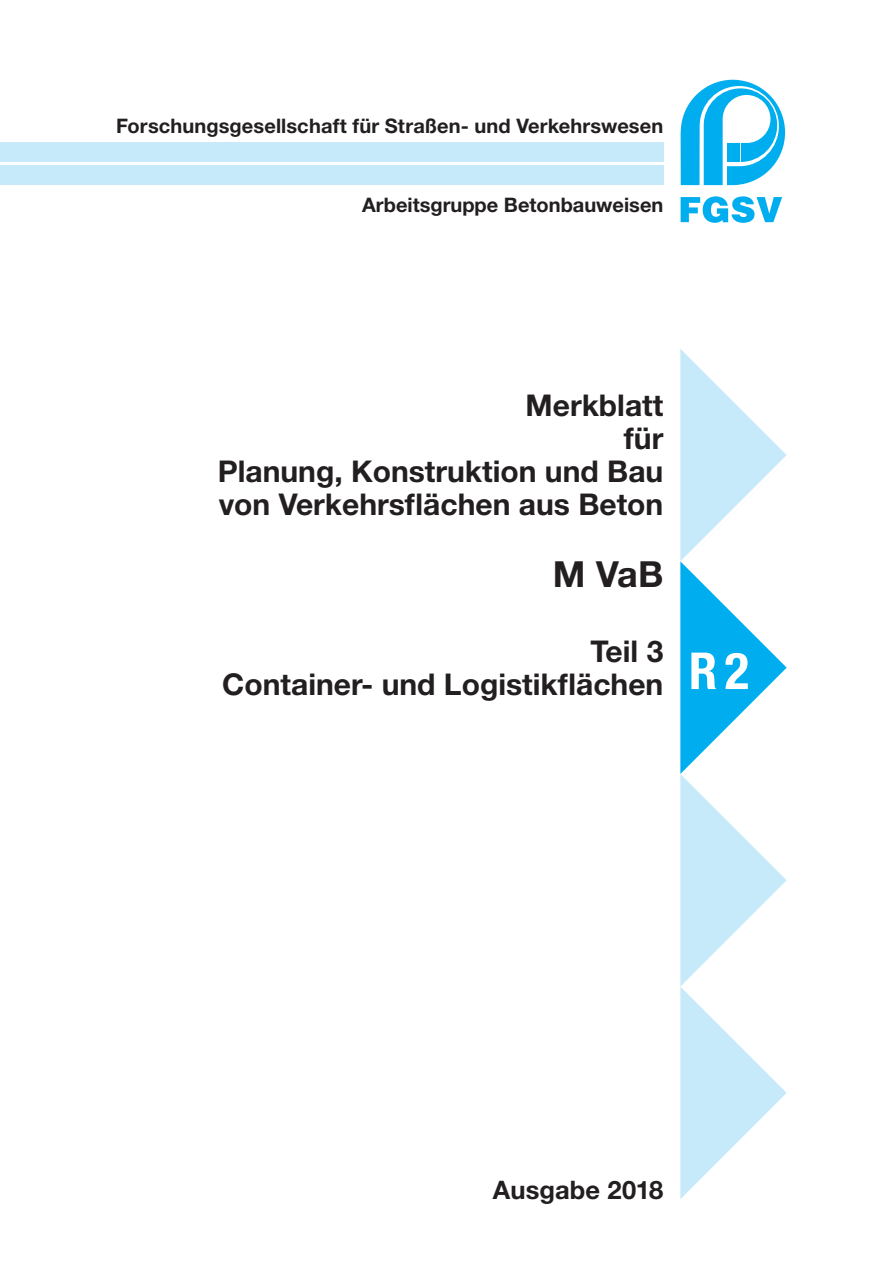
<style>
.page{position:relative;width:893px;height:1263px;background:#fff}
.page>*{position:absolute;margin:0;border:0;box-sizing:border-box;transform-origin:0 0}
.t1{font:700 condensed 51px "Helvetica Neue LT Pro";color:#fff}
.t2{font:700 36px "Helvetica Neue LT Std";color:#231f20}
.t3{font:700 30px/33px "Helvetica Neue LT Std";color:#231f20;text-align:right}
.t4{font:700 25.5px "Helvetica Neue LT Pro";letter-spacing:.005em;color:#231f20}
.t5{font:700 20.1px "Helvetica Neue LT Pro";letter-spacing:.005em;color:#231f20}
.t6{font:700 20.1px "Helvetica Neue LT Std";color:#231f20}
</style>
<div class="page">
<svg style="left:681px;top:80px;width:104px;height:105px"></svg>
<svg style="left:681px;top:196px;width:101px;height:27px"></svg>
<div style="left:0;top:142px;width:663px;height:20px;background:#c6eafa"></div>
<div style="left:0;top:166px;width:663px;height:19px;background:#c6eafa"></div>
<svg style="left:680px;top:349px;width:107px;height:850px"></svg>
<p class="t5" style="left:116px;top:114px;width:549px">Forschungsgesellschaft für Straßen- und Verkehrswesen</p>
<p class="t6" style="left:362px;top:192px;width:303px">Arbeitsgruppe Betonbauweisen</p>
<p class="t3" style="left:218px;top:388px;width:447px">Merkblatt<br>für<br>Planung, Konstruktion und Bau von Verkehrsflächen aus Beton</p>
<p class="t2" style="left:553px;top:552px;width:112px">M VaB</p>
<p class="t3" style="left:222px;top:634px;width:443px">Teil 3<br>Container- und Logistikflächen</p>
<h1 class="t1" style="left:689px;top:640px;width:62px">R 2</h1>
<p class="t4" style="left:493px;top:1174px;width:172px">Ausgabe 2018</p>
</div>
